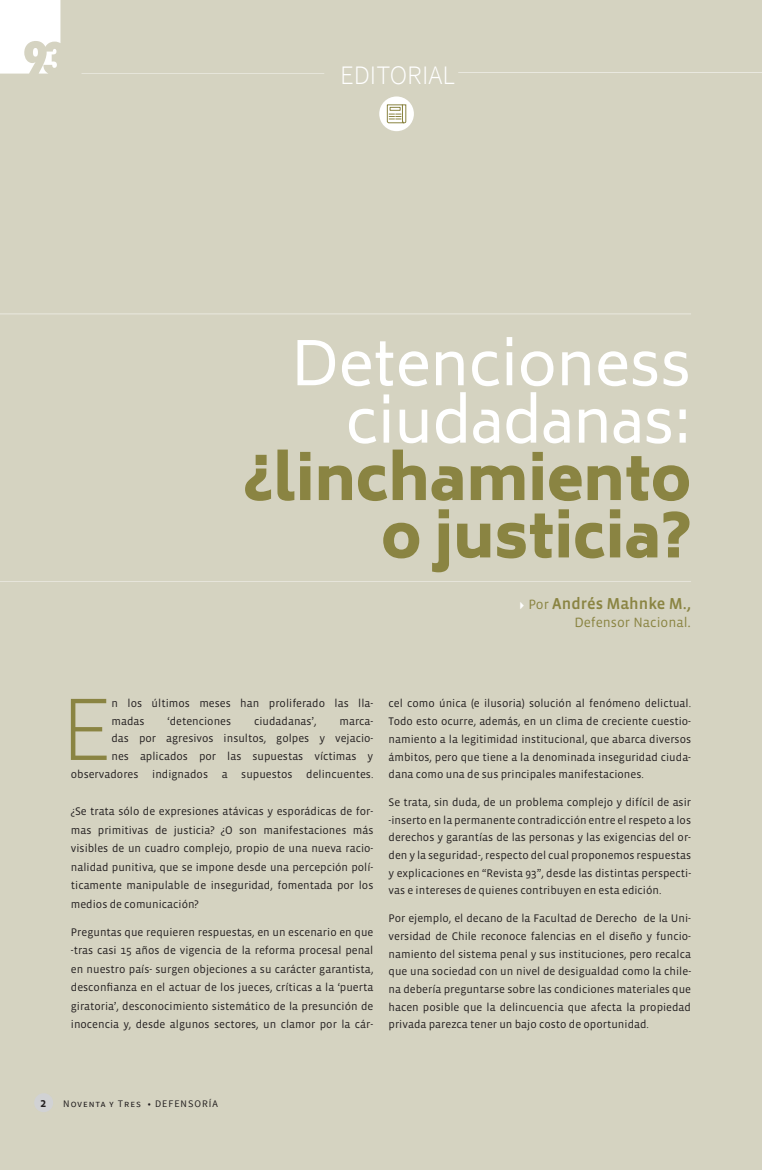
<style>
.page{position:relative;width:762px;height:1170px;background:#fff}
.page>*{position:absolute;margin:0;border:0;box-sizing:border-box;transform-origin:0 0}
.t1{font:200 80.5px "Biryani";color:#8a8442}
.t2{font:59.62px/57.4px "Biryani";color:#fff;text-align:right}
.t3{font:800 59.62px/57.4px "Biryani";color:#8a8442;text-align:right}
.t4{font:300 26.62px "Source Sans Pro";color:#fff}
.t5{font:16.25px "Vista Sans Med";color:#8a8442}
.t6{font:13.75px "Vista Sans";color:#8a8442}
.t7{font:12.5px "Vista Sans Med";color:#231f20}
.t8{font:11.25px/17.6px "Vista Sans";color:#231f20;text-align:justify}
.t9{font:10px "Source Sans Pro";letter-spacing:.1em;color:#231f20}
.s1{font-family:"Idealist Sans";font-weight:300;font-size:13.75px;color:#fff}
.s2{font-family:"Vista Sans";font-size:13.75px}
.s3{font-size:16.25px}
</style>
<div class="page">
<div style="left:0;top:0;width:762px;height:1169px;background:#d5d3c1"></div>
<hr style="left:0;top:581px;width:691px;height:1px;background:#fff">
<hr style="left:0;top:313px;width:691px;height:1px;background:#fff">
<svg style="left:0;top:0;width:60px;height:74px"></svg>
<hr style="left:81px;top:73px;width:243px;height:1px;background:#fff">
<hr style="left:458px;top:72px;width:304px;height:1px;background:#fff">
<div style="left:379px;top:96px;width:35px;height:35px;background:#fff;border-radius:50%"></div>
<svg style="left:386px;top:104px;width:21px;height:20px"></svg>
<div style="left:34px;top:1093px;width:19px;height:19px;background:#d1d2d4;border-radius:50%"></div>
<h3 class="t4" style="left:340px;top:59px;width:116px">EDITORIAL</h3>
<h2 class="t2" style="left:291px;top:336px;width:401px">Detencioness ciudadanas:</h2>
<h2 class="t3" style="left:243px;top:450px;width:449px">¿linchamiento o justicia?</h2>
<h3 class="t5" style="left:519px;top:595px;width:173px"><span class="s1">►</span> <span class="s2">Por</span> Andrés Mahnke M.,</h3>
<p class="t6" style="left:574px;top:615px;width:118px">Defensor Nacional<span class="s3">.</span></p>
<h1 class="t1" style="left:61px;top:685px;width:52px">E</h1>
<p class="t8" style="left:111px;top:695px;width:263px">n los últimos meses han proliferado las lla&shy;madas</p>
<p class="t8" style="left:167px;top:712px;width:65px">‘detenciones</p>
<p class="t8" style="left:254px;top:712px;width:64px">ciudadanas’,</p>
<p class="t8" style="left:71px;top:712px;width:304px;text-align:right">marca-<br>das por agresivos insultos, golpes y vejacio-<br>nes aplicados por las supuestas víctimas y observadores indignados a supuestos delincuentes.</p>
<p class="t8" style="left:71px;top:802px;width:304px;line-height:18.5px">¿Se trata sólo de expresiones atávicas y esporádicas de for&shy;mas primitivas de justicia? ¿O son manifestaciones más visibles de un cuadro complejo, propio de una nueva racio&shy;nalidad punitiva, que se impone desde una percepción polí&shy;ticamente manipulable de inseguridad, fomentada por los medios de comunicación?</p>
<p class="t8" style="left:71px;top:923px;width:304px;line-height:18.5px">Preguntas que requieren respuestas, en un escenario en que -tras casi 15 años de vigencia de la reforma procesal penal en nuestro país- surgen objeciones a su carácter garantista, desconfianza en el actuar de los jueces, críticas a la ‘puerta giratoria’, desconocimiento sistemático de la presunción de inocencia y, desde algunos sectores, un clamor por la cár-</p>
<p class="t8" style="left:388px;top:695px;width:304px">cel como única (e ilusoria) solución al fenómeno delictual.<br>Todo esto ocurre, además, en un clima de creciente cuestio&shy;namiento a la legitimidad institucional, que abarca diversos ámbitos, pero que tiene a la denominada inseguridad ciuda&shy;dana como una de sus principales manifestaciones.</p>
<p class="t8" style="left:388px;top:793px;width:304px">Se trata, sin duda, de un problema complejo y difícil de asir -inserto en la permanente contradicción entre el respeto a los derechos y garantías de las personas y las exigencias del or&shy;den y la seguridad-, respecto del cual proponemos respuestas y explicaciones en “Revista 93”, desde las distintas perspecti&shy;vas e intereses de quienes contribuyen en esta edición.</p>
<p class="t8" style="left:388px;top:909px;width:304px">Por ejemplo, el decano de la Facultad de Derecho de la Uni&shy;versidad de Chile reconoce falencias en el diseño y funcio&shy;namiento del sistema penal y sus instituciones, pero recalca que una sociedad con un nivel de desigualdad como la chile&shy;na debería preguntarse sobre las condiciones materiales que hacen posible que la delincuencia que afecta la propiedad privada parezca tener un bajo costo de oportunidad.</p>
<p class="t7" style="left:40px;top:1095px;width:8px">2</p>
<p class="t9" style="left:63px;top:1096px;width:156px">Noventa y Tres • DEFENSORÍA</p>
</div>
